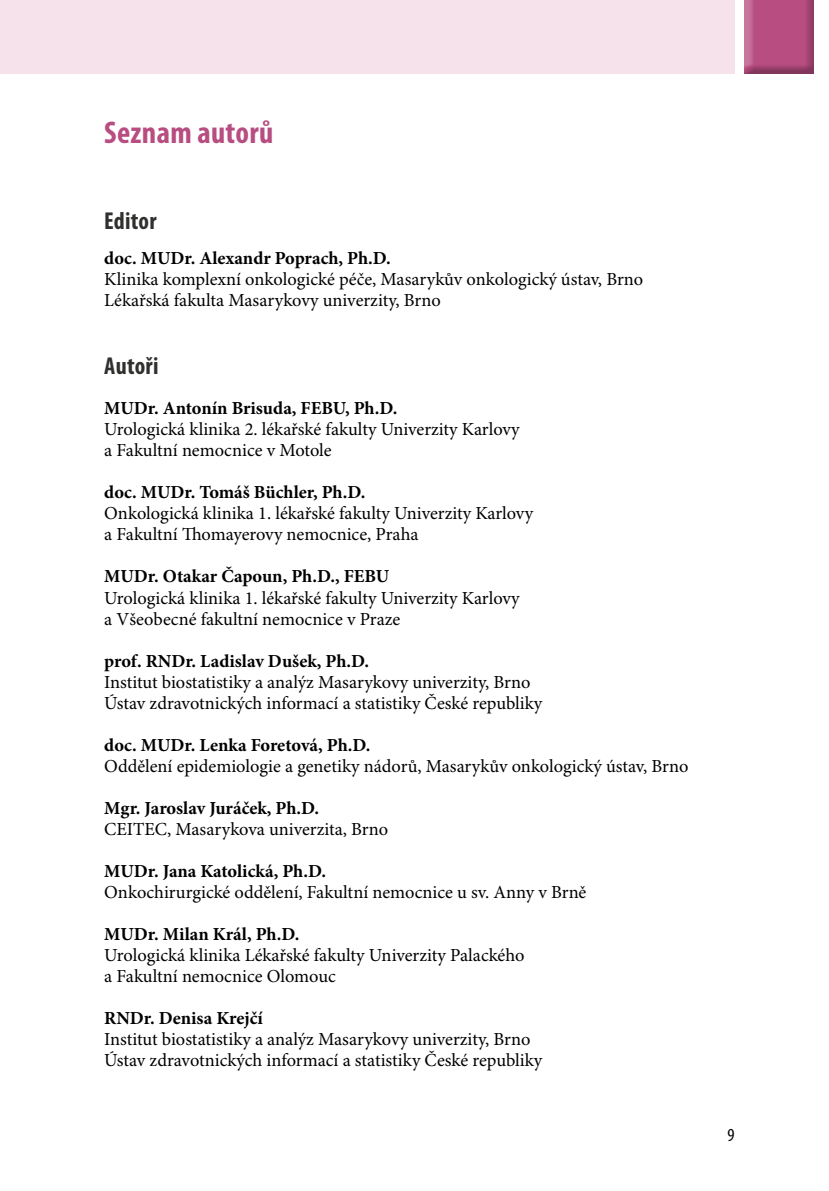
<style>
.page{position:relative;width:829px;height:1191px;background:#fff}
.page>*{position:absolute;margin:0;border:0;box-sizing:border-box;transform-origin:0 0}
._1_Nadpis{font:700 condensed 31.5px "Myriad Pro";letter-spacing:.01em;color:#b74d81}
.Titulek_5H{font:700 condensed 24.5px "Myriad Pro";letter-spacing:.01em;color:#30312f}
.ZaklTEXT_1radek{font:18.38px/21px "Minion Pro";color:#000}
.autorBOLD{font:700 18.38px "Minion Pro";color:#000}
.t1{font:condensed 18.38px "Myriad Pro";color:#000}
</style>
<div class="page">
<div style="left:0;top:0;width:734px;height:74px;background:#f6e2eb"></div>
<div style="left:744px;top:0;width:71px;height:77px;background:#000;opacity:.3"></div>
<p class="_1_Nadpis" style="left:104px;top:113px;width:170px">Seznam autorů</p>
<p class="Titulek_5H" style="left:104px;top:205px;width:54px">Editor</p>
<p class="autorBOLD" style="left:104px;top:246px;width:288px">doc. MUDr. Alexandr Poprach, Ph.D.</p>
<p class="ZaklTEXT_1radek" style="left:104px;top:270px;width:540px">Klinika komplexní onkologické péče, Masarykův onkologický ústav, Brno<br>Lékařská fakulta Masarykovy univerzity, Brno</p>
<p class="Titulek_5H" style="left:104px;top:350px;width:56px">Autoři</p>
<p class="autorBOLD" style="left:104px;top:395px;width:294px">MUDr. Antonín Brisuda, FEBU, Ph.D.</p>
<p class="ZaklTEXT_1radek" style="left:104px;top:420px;width:417px">Urologická klinika 2. lékařské fakulty Univerzity Karlovy a Fakultní nemocnice v Motole</p>
<p class="autorBOLD" style="left:104px;top:479px;width:262px">doc. MUDr. Tomáš Büchler, Ph.D.</p>
<p class="ZaklTEXT_1radek" style="left:104px;top:504px;width:430px">Onkologická klinika 1. lékařské fakulty Univerzity Karlovy a Fakultní Thomayerovy nemocnice, Praha</p>
<p class="autorBOLD" style="left:104px;top:563px;width:286px">MUDr. Otakar Čapoun, Ph.D., FEBU</p>
<p class="ZaklTEXT_1radek" style="left:104px;top:588px;width:417px">Urologická klinika 1. lékařské fakulty Univerzity Karlovy a Všeobecné fakultní nemocnice v Praze</p>
<p class="autorBOLD" style="left:104px;top:647px;width:266px">prof. RNDr. Ladislav Dušek, Ph.D.</p>
<p class="ZaklTEXT_1radek" style="left:104px;top:672px;width:427px">Institut biostatistiky a analýz Masarykovy univerzity, Brno</p>
<p class="ZaklTEXT_1radek" style="left:104px;top:693px;width:439px">Ústav zdravotnických informací a statistiky České republiky</p>
<p class="autorBOLD" style="left:104px;top:731px;width:268px">doc. MUDr. Lenka Foretová, Ph.D.</p>
<p class="ZaklTEXT_1radek" style="left:104px;top:756px;width:585px">Oddělení epidemiologie a genetiky nádorů, Masarykův onkologický ústav, Brno</p>
<p class="autorBOLD" style="left:104px;top:794px;width:216px">Mgr. Jaroslav Juráček, Ph.D.</p>
<p class="ZaklTEXT_1radek" style="left:104px;top:819px;width:285px">CEITEC, Masarykova univerzita, Brno</p>
<p class="autorBOLD" style="left:104px;top:857px;width:223px">MUDr. Jana Katolická, Ph.D.</p>
<p class="ZaklTEXT_1radek" style="left:104px;top:882px;width:483px">Onkochirurgické oddělení, Fakultní nemocnice u sv. Anny v Brně</p>
<p class="autorBOLD" style="left:104px;top:920px;width:196px">MUDr. Milan Král, Ph.D.</p>
<p class="ZaklTEXT_1radek" style="left:104px;top:945px;width:421px">Urologická klinika Lékařské fakulty Univerzity Palackého a Fakultní nemocnice Olomouc</p>
<p class="autorBOLD" style="left:104px;top:1004px;width:160px">RNDr. Denisa Krejčí</p>
<p class="ZaklTEXT_1radek" style="left:104px;top:1029px;width:427px">Institut biostatistiky a analýz Masarykovy univerzity, Brno</p>
<p class="ZaklTEXT_1radek" style="left:104px;top:1050px;width:439px">Ústav zdravotnických informací a statistiky České republiky</p>
<p class="t1" style="left:727px;top:1124px;width:9px">9</p>
</div>
